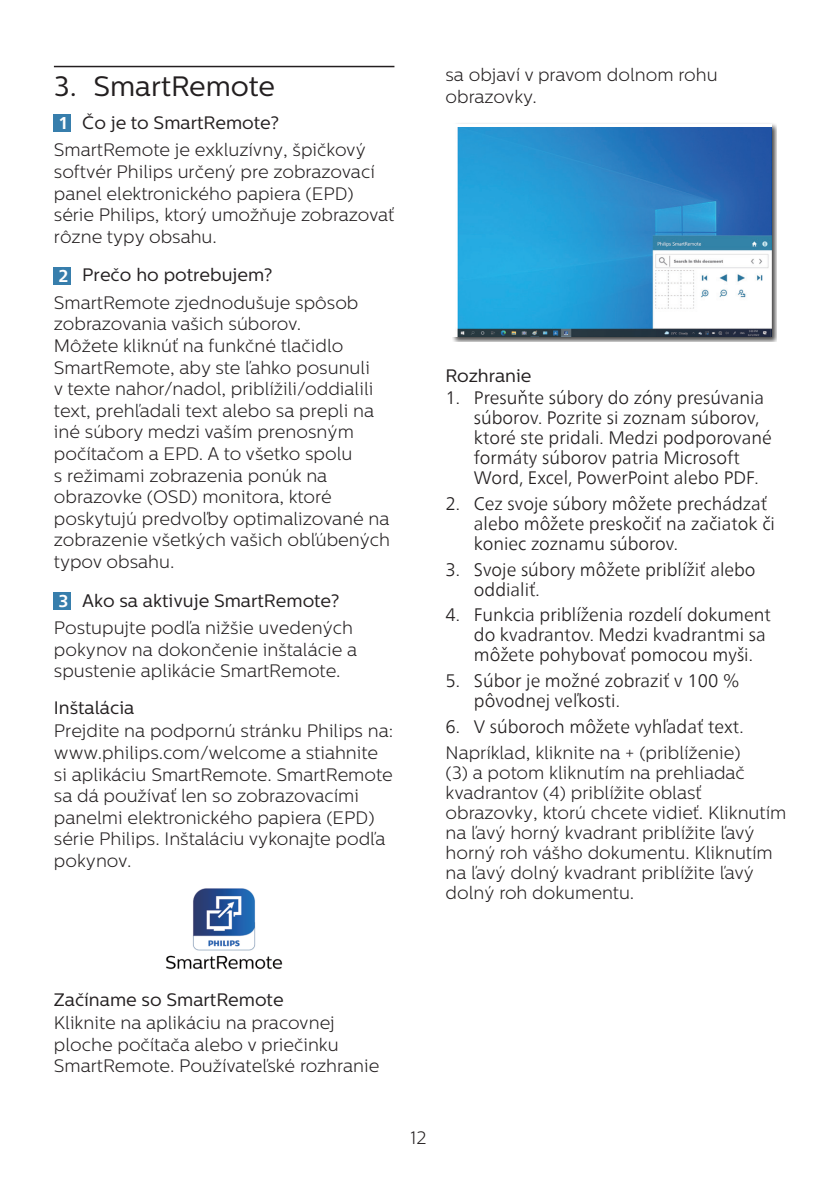
<style>
.page{position:relative;width:840px;height:1191px;background:#fff}
.page>*{position:absolute;margin:0;border:0;box-sizing:border-box;transform-origin:0 0}
.t1{font:28px "Centrale Sans";color:#231f20}
.chapter-paragraph{font:300 18px/21.6px "Centrale Sans";color:#231f20}
.t2{font:300 18px/20px "Neue Frutiger World";color:#231f20}
.Heading_4{font:18px "Centrale Sans";color:#231f20}
.chapter-paragraph-2{font:18px "Centrale Sans";color:#231f20}
.t3{font:700 17px "Neue Frutiger World";color:#fff}
</style>
<div class="page">
<hr style="left:54px;top:66px;width:340px;height:1px;background:#231f20">
<div style="left:54px;top:115px;width:17px;height:17px;background:#377eac"></div>
<div style="left:54px;top:267px;width:17px;height:17px;background:#377eac"></div>
<div style="left:54px;top:592px;width:17px;height:17px;background:#377eac"></div>
<img style="left:166px;top:888px;width:117px;height:82px">
<img style="left:452px;top:123px;width:323px;height:218px">
<div style="left:452px;top:124px;width:319px;height:212px;background:#fff"></div>
<img style="left:457px;top:127px;width:314px;height:209px">
<p class="t1" style="left:54px;top:70px;width:222px">3. SmartRemote</p>
<p class="t3" style="left:58px;top:108px;width:12px">1</p>
<p class="Heading_4" style="left:82px;top:112px;width:198px">Čo je to SmartRemote?</p>
<p class="chapter-paragraph" style="left:54px;top:139px;width:341px">SmartRemote je exkluzívny, špičkový softvér Philips určený pre zobrazovací panel elektronického papiera (EPD) série Philips, ktorý umožňuje zobrazovať rôzne typy obsahu.</p>
<p class="t3" style="left:58px;top:261px;width:12px">2</p>
<p class="Heading_4" style="left:82px;top:265px;width:192px">Prečo ho potrebujem?</p>
<p class="chapter-paragraph" style="left:54px;top:292px;width:337px">SmartRemote zjednodušuje spôsob zobrazovania vašich súborov.<br>Môžete kliknúť na funkčné tlačidlo SmartRemote, aby ste ľahko posunuli<br>v texte nahor/nadol, priblížili/oddialili text, prehľadali text alebo sa prepli na iné súbory medzi vaším prenosným počítačom a EPD. A to všetko spolu<br>s režimami zobrazenia ponúk na obrazovke (OSD) monitora, ktoré poskytujú predvoľby optimalizované na zobrazenie všetkých vašich obľúbených typov obsahu.</p>
<p class="t3" style="left:58px;top:586px;width:12px">3</p>
<p class="Heading_4" style="left:82px;top:590px;width:258px">Ako sa aktivuje SmartRemote?</p>
<p class="chapter-paragraph" style="left:54px;top:617px;width:304px">Postupujte podľa nižšie uvedených pokynov na dokončenie inštalácie a spustenie aplikácie SmartRemote.</p>
<p class="chapter-paragraph-2" style="left:54px;top:697px;width:82px">Inštalácia</p>
<p class="chapter-paragraph" style="left:54px;top:720px;width:341px">Prejdite na podpornú stránku Philips na: www.philips.com/welcome a stiahnite si aplikáciu SmartRemote. SmartRemote sa dá používať len so zobrazovacími panelmi elektronického papiera (EPD) série Philips. Inštaláciu vykonajte podľa pokynov.</p>
<p class="chapter-paragraph" style="left:445px;top:64px;width:273px">sa objaví v pravom dolnom rohu obrazovky.</p>
<p class="chapter-paragraph-2" style="left:445px;top:365px;width:87px">Rozhranie</p>
<p class="t2" style="left:473px;top:388px;width:299px;text-indent:-28px">1. Presuňte súbory do zóny presúvania súborov. Pozrite si zoznam súborov, ktoré ste pridali. Medzi podporované formáty súborov patria Microsoft Word, Excel, PowerPoint alebo PDF.</p>
<p class="t2" style="left:473px;top:493px;width:302px;text-indent:-28px">2. Cez svoje súbory môžete prechádzať alebo môžete preskočiť na začiatok či koniec zoznamu súborov.</p>
<p class="t2" style="left:473px;top:559px;width:283px;text-indent:-28px">3. Svoje súbory môžete priblížiť alebo oddialiť.</p>
<p class="t2" style="left:473px;top:605px;width:298px;text-indent:-28px">4. Funkcia priblíženia rozdelí dokument do kvadrantov. Medzi kvadrantmi sa môžete pohybovať pomocou myši.</p>
<p class="t2" style="left:473px;top:670px;width:267px;text-indent:-28px">5. Súbor je možné zobraziť v 100 % pôvodnej veľkosti.</p>
<p class="t2" style="left:445px;top:716px;width:299px">6. V súboroch môžete vyhľadať text.</p>
<p class="chapter-paragraph" style="left:445px;top:743px;width:342px;line-height:20px">Napríklad, kliknite na + (priblíženie)<br>(3) a potom kliknutím na prehliadač kvadrantov (4) priblížite oblasť obrazovky, ktorú chcete vidieť. Kliknutím na ľavý horný kvadrant priblížite ľavý horný roh vášho dokumentu. Kliknutím na ľavý dolný kvadrant priblížite ľavý dolný roh dokumentu.</p>
<p class="chapter-paragraph-2" style="left:54px;top:989px;width:231px">Začíname so SmartRemote</p>
<p class="chapter-paragraph" style="left:54px;top:1012px;width:327px">Kliknite na aplikáciu na pracovnej ploche počítača alebo v priečinku<br>SmartRemote. Používateľské rozhranie</p>
<p class="chapter-paragraph" style="left:410px;top:1127px;width:17px">12</p>
</div>
